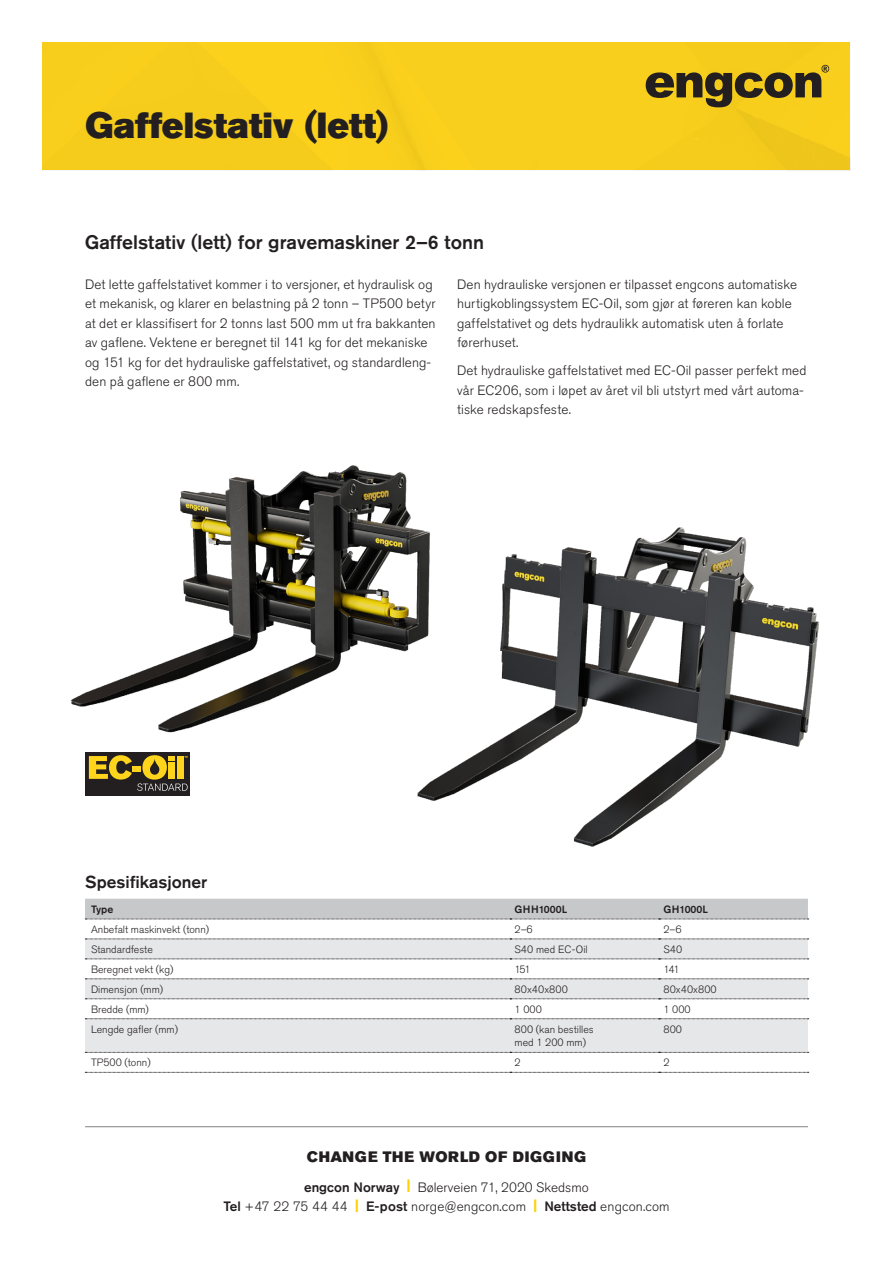
<style>
.page{position:relative;width:893px;height:1263px;background:#fff}
.page>*{position:absolute;margin:0;border:0;box-sizing:border-box;transform-origin:0 0}
.Product_heading{font:36px "Akzidenz Grotesk Pro Super";color:#231f20}
.t1{font:500 19.5px "Akzidenz Grotesk Pro";color:#231f20}
.t2{font:500 17.25px "Akzidenz Grotesk Pro";color:#231f20}
.t3{font:15px "Akzidenz Grotesk Pro Super";letter-spacing:.05em;color:#231f20}
.Brödtext1{font:300 13.5px/19.5px "Akzidenz Grotesk Pro";letter-spacing:.01em;color:#231f20}
.t4{font:300 10.5px/13.5px "Akzidenz Grotesk Pro";color:#231f20}
.t5{font:500 10.5px "Akzidenz Grotesk Pro";color:#231f20}
.s1{font-weight:500}
.s2{font-family:"Akzidenz Grotesk Pro Super";font-weight:400;color:#fed105}
</style>
<div class="page">
<div style="left:43px;top:43px;width:807px;height:128px;background:#f8cf1c"></div>
<img style="left:71px;top:465px;width:749px;height:382px">
<hr style="left:85px;top:1126px;width:723px;height:1px;background:#808285">
<div style="left:85px;top:752px;width:104px;height:43px;background:#231f20"></div>
<svg style="left:89px;top:755px;width:99px;height:36px"></svg>
<svg style="left:85px;top:940px;width:723px;height:112px;fill:#e6e7e9"></svg>
<svg style="left:85px;top:899px;width:724px;height:21px"></svg>
<svg style="left:85px;top:939px;width:724px;height:1px"></svg>
<svg style="left:85px;top:959px;width:724px;height:1px"></svg>
<svg style="left:85px;top:978px;width:724px;height:1px"></svg>
<svg style="left:85px;top:998px;width:724px;height:1px"></svg>
<svg style="left:85px;top:1018px;width:724px;height:1px"></svg>
<svg style="left:85px;top:1052px;width:724px;height:21px"></svg>
<h1 class="Product_heading" style="left:85px;top:102px;width:305px">Gaffelstativ (lett)</h1>
<h1 class="t1" style="left:85px;top:229px;width:401px">Gaffelstativ (lett) for gravemaskiner 2–6 tonn</h1>
<p class="Brödtext1" style="left:85px;top:274px;width:352px">Det lette gaffelstativet kommer i to versjoner, et hydraulisk og et mekanisk, og klarer en belastning på 2 tonn – TP500 betyr at det er klassifisert for 2 tonns last 500 mm ut fra bakkanten av gaflene. Vektene er beregnet til 141 kg for det mekaniske og 151 kg for det hydrauliske gaffelstativet, og standardleng&shy;den på gaflene er 800 mm.</p>
<p class="Brödtext1" style="left:457px;top:274px;width:341px">Den hydrauliske versjonen er tilpasset engcons automatiske hurtigkoblingssystem EC-Oil, som gjør at føreren kan koble gaffelstativet og dets hydraulikk automatisk uten å forlate førerhuset.</p>
<p class="Brödtext1" style="left:457px;top:361px;width:351px">Det hydrauliske gaffelstativet med EC-Oil passer perfekt med vår EC206, som i løpet av året vil bli utstyrt med vårt automa&shy;tiske redskapsfeste.</p>
<h2 class="t2" style="left:85px;top:871px;width:124px">Spesifikasjoner</h2>
<p class="t5" style="left:91px;top:902px;width:24px">Type</p>
<p class="t5" style="left:515px;top:902px;width:54px">GHH1000L</p>
<p class="t5" style="left:663px;top:902px;width:46px">GH1000L</p>
<p class="t4" style="left:91px;top:922px;width:120px">Anbefalt maskinvekt (tonn)</p>
<p class="t4" style="left:515px;top:922px;width:20px">2–6</p>
<p class="t4" style="left:663px;top:922px;width:20px">2–6</p>
<p class="t4" style="left:91px;top:942px;width:63px">Standardfeste</p>
<p class="t4" style="left:515px;top:942px;width:75px">S40 med EC-Oil</p>
<p class="t4" style="left:663px;top:942px;width:20px">S40</p>
<p class="t4" style="left:91px;top:962px;width:84px">Beregnet vekt (kg)</p>
<p class="t4" style="left:515px;top:962px;width:17px">151</p>
<p class="t4" style="left:663px;top:962px;width:18px">141</p>
<p class="t4" style="left:91px;top:982px;width:74px">Dimensjon (mm)</p>
<p class="t4" style="left:515px;top:982px;width:55px">80x40x800</p>
<p class="t4" style="left:663px;top:982px;width:55px">80x40x800</p>
<p class="t4" style="left:91px;top:1002px;width:59px">Bredde (mm)</p>
<p class="t4" style="left:515px;top:1002px;width:29px">1 000</p>
<p class="t4" style="left:663px;top:1002px;width:29px">1 000</p>
<p class="t4" style="left:91px;top:1022px;width:88px">Lengde gafler (mm)</p>
<p class="t4" style="left:515px;top:1022px;width:81px">800 (kan bestilles med 1 200 mm)</p>
<p class="t4" style="left:663px;top:1022px;width:20px">800</p>
<p class="t4" style="left:91px;top:1056px;width:61px">TP500 (tonn)</p>
<p class="t4" style="left:515px;top:1056px;width:8px">2</p>
<p class="t4" style="left:663px;top:1056px;width:8px">2</p>
<p class="t3" style="left:307px;top:1146px;width:281px">CHANGE THE WORLD OF DIGGING</p>
<p class="Brödtext1" style="left:223px;top:1177px;width:448px;text-align:center"><span class="s1">engcon Norway</span> <span class="s2">|</span> Bølerveien 71, 2020 Skedsmo<br><span class="s1">Tel</span> +47 22 75 44 44 <span class="s2">|</span> <span class="s1">E-post</span> norge@engcon.com <span class="s2">|</span> <span class="s1">Nettsted</span> engcon.com</p>
</div>
